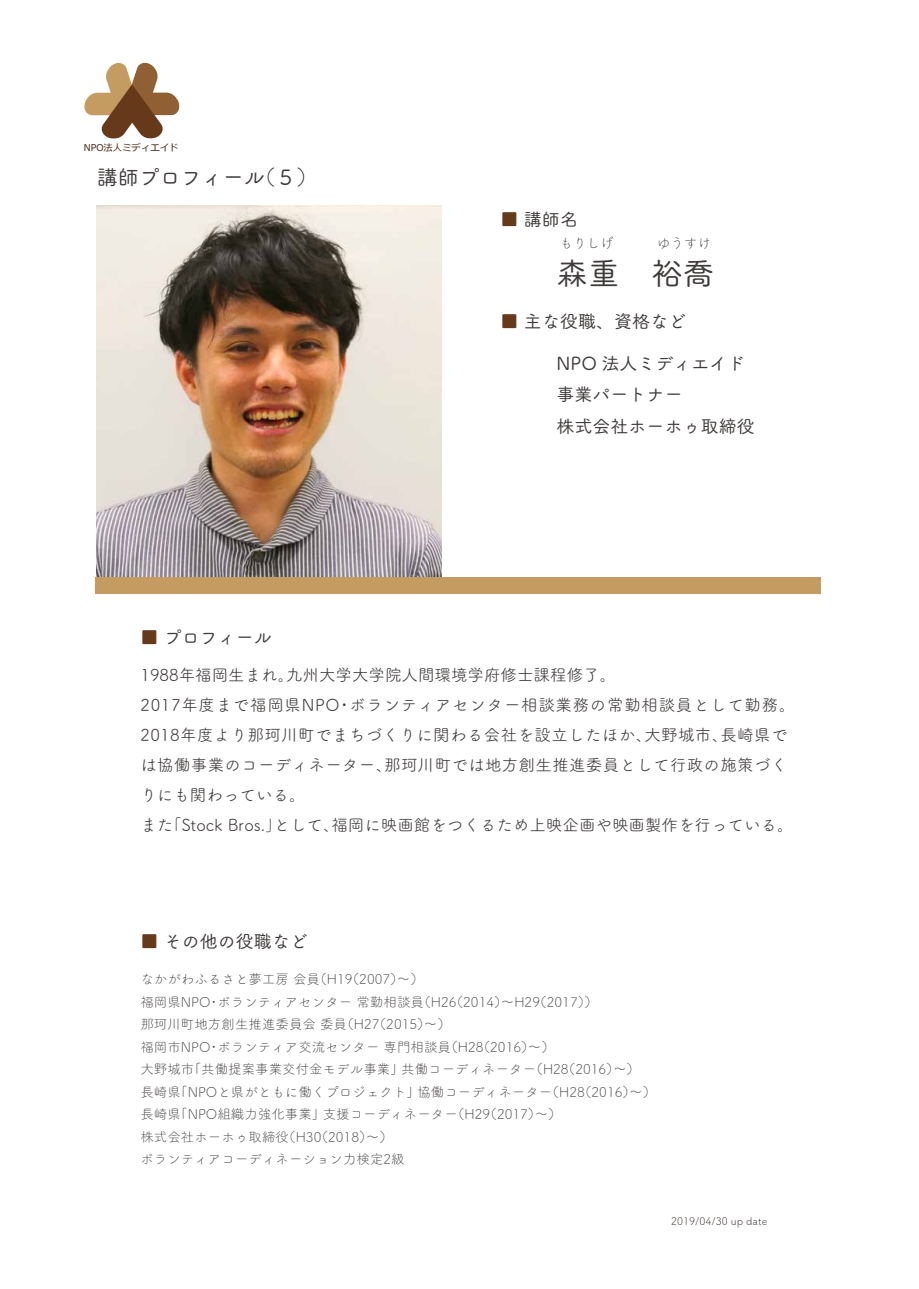
<style>
.page{position:relative;width:919px;height:1289px;background:#fff}
.page>*{position:absolute;margin:0;border:0;box-sizing:border-box;transform-origin:0 0}
.t1{font:31.5px "Tsuku A Rd Gothic Std M";color:#3e3a39}
.t2{font:21px "Tsuku A Rd Gothic Std M";color:#3e3a39}
.t3{font:18px/31.5px "Tsuku A Rd Gothic Std M";color:#3e3a39}
.t4{font:16.5px/30px "Tsuku A Rd Gothic Std R";letter-spacing:.02em;color:#3e3a39}
.t5{font:13.5px/22.5px "Tsuku A Rd Gothic Std L";color:#3e3a39}
.t6{font:10.5px "Tsuku A Rd Gothic Std L";color:#221815}
.t7{font:9.3px "Meiryo";color:#40210e}
.s1{color:#67391b}
</style>
<div class="page">
<svg style="left:84px;top:63px;width:95px;height:76px"></svg>
<img style="left:97px;top:206px;width:345px;height:371px">
<div style="left:95px;top:577px;width:725px;height:16px;background:#c49c62"></div>
<p class="t7" style="left:84px;top:143px;width:96px">NPO法人ミディエイド</p>
<h2 class="t2" style="left:97px;top:161px;width:222px">講師プロフィール（５）</h2>
<h3 class="t3" style="left:140px;top:620px;width:133px"><span class="s1">■</span> プロフィール</h3>
<h3 class="t3" style="left:500px;top:202px;width:79px"><span class="s1">■</span> 講師名</h3>
<p class="t5" style="left:559px;top:231px;width:153px">もりしげ　　 ゆうすけ</p>
<h1 class="t1" style="left:556px;top:249px;width:159px">森重　裕喬</h1>
<h3 class="t3" style="left:500px;top:304px;width:187px"><span class="s1">■</span> 主な役職、資格など</h3>
<h3 class="t3" style="left:556px;top:346px;width:199px">NPO 法人ミディエイド事業パートナー<br>株式会社ホーホゥ取締役</h3>
<p class="t4" style="left:140px;top:658px;width:656px">1988年福岡生まれ。九州大学大学院人間環境学府修士課程修了。<br>2017年度まで福岡県NPO・ボランティアセンター相談業務の常勤相談員として勤務。2018年度より那珂川町でまちづくりに関わる会社を設立したほか、大野城市、長崎県では協働事業のコーディネーター、那珂川町では地方創生推進委員として行政の施策づくりにも関わっている。<br>また「Stock Bros.」として、福岡に映画館をつくるため上映企画や映画製作を行っている。</p>
<h3 class="t3" style="left:140px;top:924px;width:169px"><span class="s1">■</span> その他の役職など</h3>
<p class="t5" style="left:140px;top:967px;width:517px">なかがわふるさと夢工房 会員（H19（2007）～）<br>福岡県NPO・ボランティアセンター 常勤相談員（H26（2014）～H29（2017））<br>那珂川町地方創生推進委員会 委員（H27（2015）～）<br>福岡市NPO・ボランティア交流センター 専門相談員（H28（2016）～）<br>大野城市「共働提案事業交付金モデル事業」共働コーディネーター（H28（2016）～）長崎県「NPOと県がともに働くプロジェクト」協働コーディネーター（H28（2016）～）長崎県「NPO組織力強化事業」支援コーディネーター（H29（2017）～）<br>株式会社ホーホゥ取締役（H30（2018）～）<br>ボランティアコーディネーション力検定2級</p>
<p class="t6" style="left:671px;top:1212px;width:98px">2019/04/30 up date</p>
</div>
